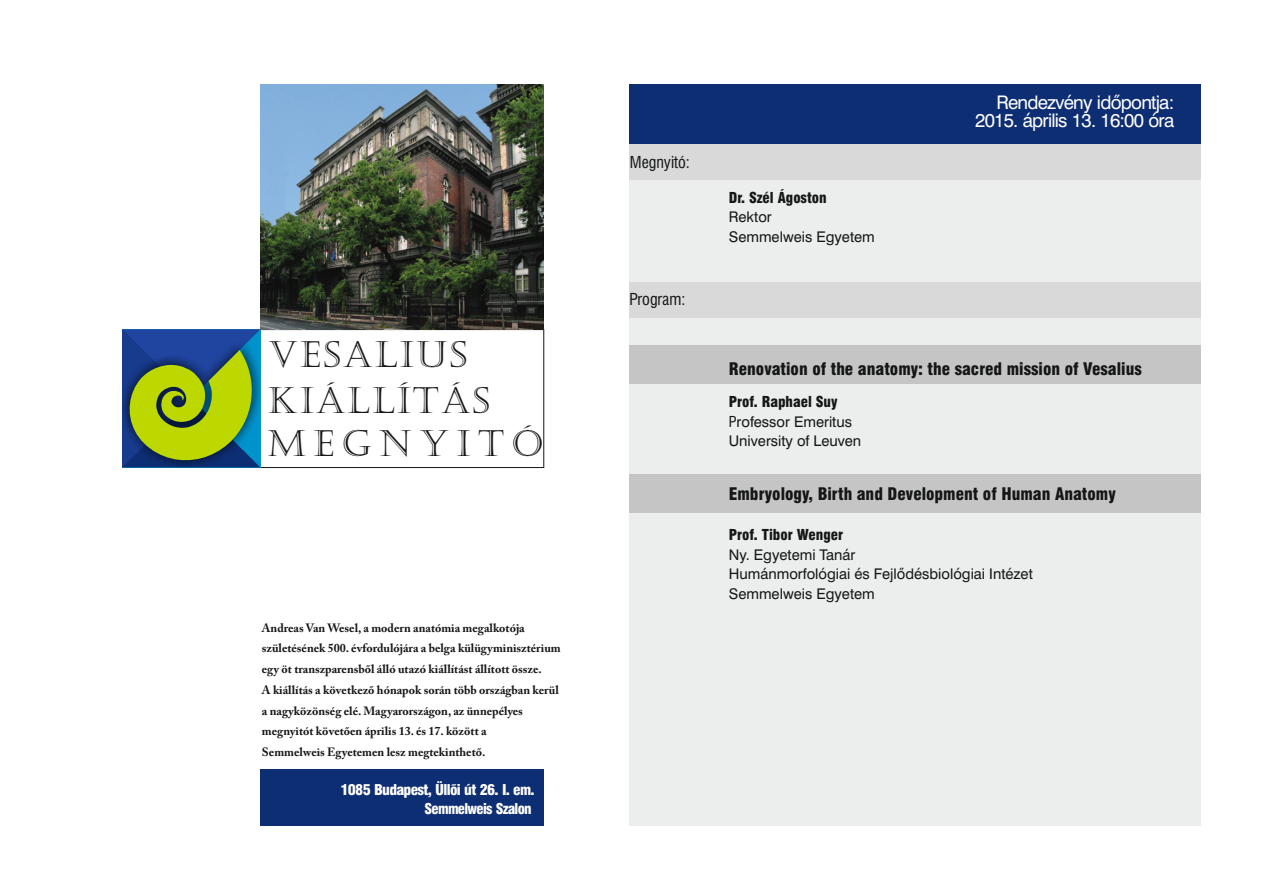
<style>
.page{position:relative;width:1263px;height:893px;background:#fff}
.page>*{position:absolute;margin:0;border:0;box-sizing:border-box;transform-origin:0 0}
.t1{font:36px/44.4px "Castellar";letter-spacing:.07em;color:#151616}
.t2{font:18.75px/18px "Swiss 721 BT";letter-spacing:-.04em;color:#fff;text-align:right}
.t3{font:900 condensed 16.95px "Swiss 721 BT";color:#151616}
.t4{font:condensed 16.05px "Swiss 721 BT";color:#151616}
.t5{font:14.7px/19.5px "Swiss 721 BT";color:#151616}
.t6{font:900 condensed 14.7px "Swiss 721 BT";color:#151616}
.t7{font:900 condensed 14.55px/19.5px "Swiss 721 BT";letter-spacing:-.05em;color:#fff;text-align:right;scale:1.05 1}
.t8{font:700 12px/20.7px "Adobe Caslon Pro";color:#151616}
.s1{font-weight:900;font-stretch:condensed}
.s2{font-stretch:condensed}
</style>
<div class="page">
<div style="left:629px;top:119px;width:572px;height:707px;background:#eceded"></div>
<div style="left:629px;top:144px;width:572px;height:36px;background:#d9d9da"></div>
<div style="left:629px;top:85px;width:572px;height:59px;background:#0e2e73"></div>
<div style="left:261px;top:769px;width:283px;height:57px;background:#0e2e73"></div>
<svg style="left:122px;top:329px;width:422px;height:139px"></svg>
<img style="left:260px;top:85px;width:284px;height:244px">
<div style="left:629px;top:474px;width:572px;height:38px;background:#c5c5c5"></div>
<div style="left:629px;top:345px;width:572px;height:39px;background:#c5c5c5"></div>
<div style="left:629px;top:282px;width:572px;height:36px;background:#d9d9da"></div>
<h1 class="t1" style="left:268px;top:332px;width:276px">VESALIUS<br>KIÁLLÍTÁS<br>MEGNYITÓ</h1>
<p class="t8" style="left:262px;top:619px;width:300px">Andreas Van Wesel, a modern anatómia megalkotója születésének 500. évfordulójára a belga külügyminisztérium egy öt transzparensből álló utazó kiállítást állított össze.<br>A kiállítás a következő hónapok során több országban kerül a nagyközönség elé. Magyarországon, az ünnepélyes megnyitót követően április 13. és 17. között a<br>Semmelweis Egyetemen lesz megtekinthető.</p>
<p class="t7" style="left:340px;top:781px;width:186px">1085 Budapest, Üllõi út 26. I. em.<br>Semmelweis Szalon</p>
<h3 class="t4" style="left:630px;top:156px;width:62px">Megnyitó:</h3>
<h3 class="t4" style="left:629px;top:293px;width:58px">Program:</h3>
<p class="t6" style="left:729px;top:192px;width:100px">Dr. Szél Ágoston</p>
<p class="t5" style="left:729px;top:209px;width:147px">Rektor<br>Semmelweis Egyetem</p>
<h2 class="t2" style="left:975px;top:95px;width:200px">Rendezvény időpontja:<br>2015. április 13. 16:00 óra</h2>
<h3 class="t3" style="left:729px;top:362px;width:415px">Renovation of the anatomy: the sacred mission of Vesalius</h3>
<p class="t5" style="left:729px;top:394px;width:134px"><span class="s1">Prof. Raphael Suy<br></span><span class="s2">P</span>rofessor Emeritus<br>University of Leuven</p>
<h3 class="t3" style="left:729px;top:488px;width:388px">Embryology, Birth and Development of Human Anatomy</h3>
<p class="t6" style="left:729px;top:529px;width:116px">Prof. Tibor Wenger</p>
<p class="t5" style="left:729px;top:546px;width:305px">Ny. Egyetemi Tanár<br>Humánmorfológiai és Fejlődésbiológiai Intézet<br>Semmelweis Egyetem</p>
</div>
